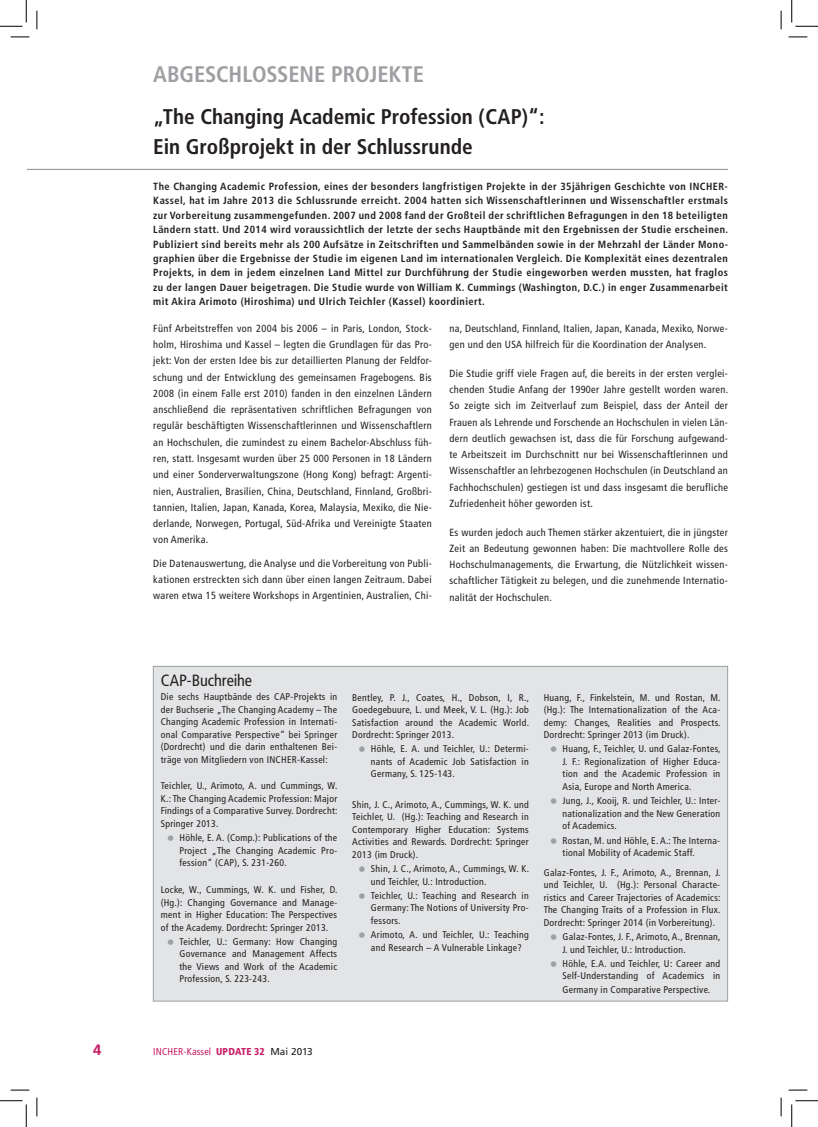
<style>
.page{position:relative;width:818px;height:1127px;background:#fff}
.page>*{position:absolute;margin:0;border:0;box-sizing:border-box;transform-origin:0 0}
.t1{font:700 condensed 22.5px "Frutiger";letter-spacing:-.005em;color:#9d9fa2}
.t2{font:700 condensed 21.25px/30px "Frutiger";color:#231f20}
.t3{font:condensed 16.25px "Frutiger";letter-spacing:-.005em;color:#231f20}
.t4{font:700 15px "Frutiger";color:#c71e66}
.t5{font:condensed 10.38px/16.2px "Frutiger";letter-spacing:.03em;color:#231f20;text-align:justify}
.t6{font:700 condensed 10.38px/14.4px "Frutiger";letter-spacing:.04em;color:#231f20;text-align:justify}
.t7{font:condensed 10px "Frutiger";letter-spacing:.015em;color:#c71e66}
.t8{font:condensed 9.75px/12.5px "Frutiger";letter-spacing:.03em;color:#231f20;text-align:justify}
.s1{font-weight:900}
.s2{font-stretch:normal;color:#231f20}
</style>
<div class="page">
<div style="left:153px;top:666px;width:575px;height:334px;background:#e3e4e6"></div>
<hr style="left:27px;top:169px;width:701px;height:1px;background:#9d9fa2">
<svg style="left:11px;top:36px;width:18px;height:2px"></svg>
<svg style="left:788px;top:36px;width:19px;height:2px"></svg>
<svg style="left:11px;top:1089px;width:18px;height:1px"></svg>
<svg style="left:788px;top:1089px;width:19px;height:1px"></svg>
<svg style="left:36px;top:11px;width:2px;height:18px"></svg>
<svg style="left:36px;top:1097px;width:2px;height:18px"></svg>
<svg style="left:780px;top:11px;width:2px;height:18px"></svg>
<svg style="left:780px;top:1097px;width:2px;height:18px"></svg>
<svg style="left:0;top:0;width:27px;height:27px"></svg>
<svg style="left:0;top:1100px;width:27px;height:26px"></svg>
<svg style="left:791px;top:0;width:27px;height:27px"></svg>
<svg style="left:791px;top:1100px;width:27px;height:26px"></svg>
<h1 class="t1" style="left:153px;top:61px;width:272px">ABGESCHLOSSENE PROJEKTE</h1>
<h2 class="t2" style="left:153px;top:101px;width:393px">„The Changing Academic Profession (CAP)“:<br>Ein Großprojekt in der Schlussrunde</h2>
<p class="t6" style="left:153px;top:179px;width:576px">The Changing Academic Profession, eines der besonders langfristigen Projekte in der 35jährigen Geschichte von INCHER-Kassel, hat im Jahre 2013 die Schlussrunde erreicht. 2004 hatten sich Wissenschaftlerinnen und Wissenschaftler erstmals zur Vorbereitung zusammengefunden. 2007 und 2008 fand der Großteil der schriftlichen Befragungen in den 18 beteiligten Ländern statt. Und 2014 wird voraussichtlich der letzte der sechs Hauptbände mit den Ergebnissen der Studie erscheinen.<br>Publiziert sind bereits mehr als 200 Aufsätze in Zeitschriften und Sammelbänden sowie in der Mehrzahl der Länder Mono&shy;graphien über die Ergebnisse der Studie im eigenen Land im internationalen Vergleich. Die Komplexität eines dezentralen Projekts, in dem in jedem einzelnen Land Mittel zur Durchführung der Studie eingeworben werden mussten, hat fraglos zu der langen Dauer beigetragen. Die Studie wurde von William K. Cummings (Washington, D.C.) in enger Zusammenarbeit mit Akira Arimoto (Hiroshima) und Ulrich Teichler (Kassel) koordiniert.</p>
<p class="t5" style="left:153px;top:320px;width:280px">Fünf Arbeitstreffen von 2004 bis 2006 – in Paris, London, Stock&shy;holm, Hiroshima und Kassel – legten die Grundlagen für das Pro&shy;jekt: Von der ersten Idee bis zur detaillierten Planung der Feldfor&shy;schung und der Entwicklung des gemeinsamen Fragebogens. Bis 2008 (in einem Falle erst 2010) fanden in den einzelnen Ländern anschließend die repräsentativen schriftlichen Befragungen von regulär beschäftigten Wissenschaftlerinnen und Wissenschaftlern an Hochschulen, die zumindest zu einem Bachelor-Abschluss füh&shy;ren, statt. Insgesamt wurden über 25 000 Personen in 18 Ländern und einer Sonderverwaltungszone (Hong Kong) befragt: Argenti&shy;nien, Australien, Brasilien, China, Deutschland, Finnland, Großbri&shy;tannien, Italien, Japan, Kanada, Korea, Malaysia, Mexiko, die Nie&shy;derlande, Norwegen, Portugal, Süd-Afrika und Vereinigte Staaten von Amerika.</p>
<p class="t5" style="left:153px;top:555px;width:280px">Die Datenauswertung, die Analyse und die Vorbereitung von Publi&shy;kationen erstreckten sich dann über einen langen Zeitraum. Dabei waren etwa 15 weitere Workshops in Argentinien, Australien, Chi-</p>
<p class="t5" style="left:449px;top:320px;width:280px">na, Deutschland, Finnland, Italien, Japan, Kanada, Mexiko, Norwe&shy;gen und den USA hilfreich für die Koordination der Analysen.</p>
<p class="t5" style="left:449px;top:365px;width:280px">Die Studie griff viele Fragen auf, die bereits in der ersten verglei&shy;chenden Studie Anfang der 1990er Jahre gestellt worden waren.<br>So zeigte sich im Zeitverlauf zum Beispiel, dass der Anteil der Frauen als Lehrende und Forschende an Hochschulen in vielen Län&shy;dern deutlich gewachsen ist, dass die für Forschung aufgewand&shy;te Arbeitszeit im Durchschnitt nur bei Wissenschaftlerinnen und Wissenschaftler an lehrbezogenen Hochschulen (in Deutschland an Fachhochschulen) gestiegen ist und dass insgesamt die berufliche Zufriedenheit höher geworden ist.</p>
<p class="t5" style="left:449px;top:524px;width:280px">Es wurden jedoch auch Themen stärker akzentuiert, die in jüngster Zeit an Bedeutung gewonnen haben: Die machtvollere Rolle des Hochschulmanagements, die Erwartung, die Nützlichkeit wissen&shy;schaftlicher Tätigkeit zu belegen, und die zunehmende Internatio&shy;nalität der Hochschulen.</p>
<h3 class="t3" style="left:161px;top:670px;width:93px">CAP-Buchreihe</h3>
<p class="t8" style="left:161px;top:690px;width:178px">Die sechs Hauptbände des CAP-Projekts in der Buchserie „The Changing Academy – The Changing Academic Profession in Internati&shy;onal Comparative Perspective“ bei Springer (Dordrecht) und die darin enthaltenen Bei&shy;träge von Mitgliedern von INCHER-Kassel:</p>
<p class="t8" style="left:161px;top:779px;width:178px">Teichler, U., Arimoto, A. und Cummings, W.<br>K.: The Changing Academic Profession: Major Findings of a Comparative Survey. Dordrecht:<br>Springer 2013.</p>
<p class="t8" style="left:179px;top:831px;width:159px">Höhle, E. A. (Comp.): Publications of the Project „The Changing Academic Pro&shy;fession“ (CAP), S. 231-260.</p>
<p class="t8" style="left:161px;top:883px;width:178px">Locke, W., Cummings, W. K. und Fisher, D. (Hg.): Changing Governance and Manage&shy;ment in Higher Education: The Perspectives of the Academy. Dordrecht: Springer 2013.</p>
<p class="t8" style="left:179px;top:935px;width:159px">Teichler, U.: Germany: How Changing Governance and Management Affects the Views and Work of the Academic Profession, S. 223-243.</p>
<p class="t8" style="left:352px;top:691px;width:178px">Bentley, P. J., Coates, H., Dobson, I, R., Goedegebuure, L. und Meek, V. L. (Hg.): Job Satisfaction around the Academic World.<br>Dordrecht: Springer 2013.</p>
<p class="t8" style="left:371px;top:742px;width:159px">Höhle, E. A. und Teichler, U.: Determi&shy;nants of Academic Job Satisfaction in Germany, S. 125-143.</p>
<p class="t8" style="left:352px;top:798px;width:178px">Shin, J. C., Arimoto, A., Cummings, W. K. und Teichler, U. (Hg.): Teaching and Research in Contemporary Higher Education: Systems Activities and Rewards. Dordrecht: Springer 2013 (im Druck).</p>
<p class="t8" style="left:371px;top:862px;width:160px">Shin, J. C., Arimoto, A., Cummings, W. K. und Teichler, U.: Introduction.</p>
<p class="t8" style="left:371px;top:889px;width:159px">Teichler, U.: Teaching and Research in Germany: The Notions of University Pro&shy;fessors.</p>
<p class="t8" style="left:371px;top:928px;width:159px">Arimoto, A. und Teichler, U.: Teaching and Research – A Vulnerable Linkage?</p>
<p class="t8" style="left:544px;top:691px;width:178px">Huang, F., Finkelstein, M. und Rostan, M. (Hg.): The Internationalization of the Aca&shy;demy: Changes, Realities and Prospects.<br>Dordrecht: Springer 2013 (im Druck).</p>
<p class="t8" style="left:562px;top:742px;width:160px">Huang, F., Teichler, U. und Galaz-Fontes, J. F.: Regionalization of Higher Educa&shy;tion and the Academic Profession in Asia, Europe and North America.</p>
<p class="t8" style="left:562px;top:794px;width:159px">Jung, J., Kooij, R. und Teichler, U.: Inter&shy;nationalization and the New Generation of Academics.</p>
<p class="t8" style="left:562px;top:833px;width:159px">Rostan, M. und Höhle, E. A.: The Interna&shy;tional Mobility of Academic Staff.</p>
<p class="t8" style="left:544px;top:865px;width:178px">Galaz-Fontes, J. F., Arimoto, A., Brennan, J. und Teichler, U. (Hg.): Personal Characte&shy;ristics and Career Trajectories of Academics:<br>The Changing Traits of a Profession in Flux.<br>Dordrecht: Springer 2014 (in Vorbereitung).</p>
<p class="t8" style="left:562px;top:930px;width:160px">Galaz-Fontes, J. F., Arimoto, A., Brennan,<br>J. und Teichler, U.: Introduction.</p>
<p class="t8" style="left:562px;top:957px;width:159px">Höhle, E.A. und Teichler, U: Career and<br>Self-Understanding of Academics in</p>
<p class="t8" style="left:562px;top:983px;width:149px">Germany in Comparative Perspective.</p>
<h3 class="t4" style="left:93px;top:1040px;width:10px">4</h3>
<p class="t7" style="left:153px;top:1045px;width:161px">INCHER-Kassel <span class="s1">UPDATE 32</span> <span class="s2">Mai 2013</span></p>
</div>
